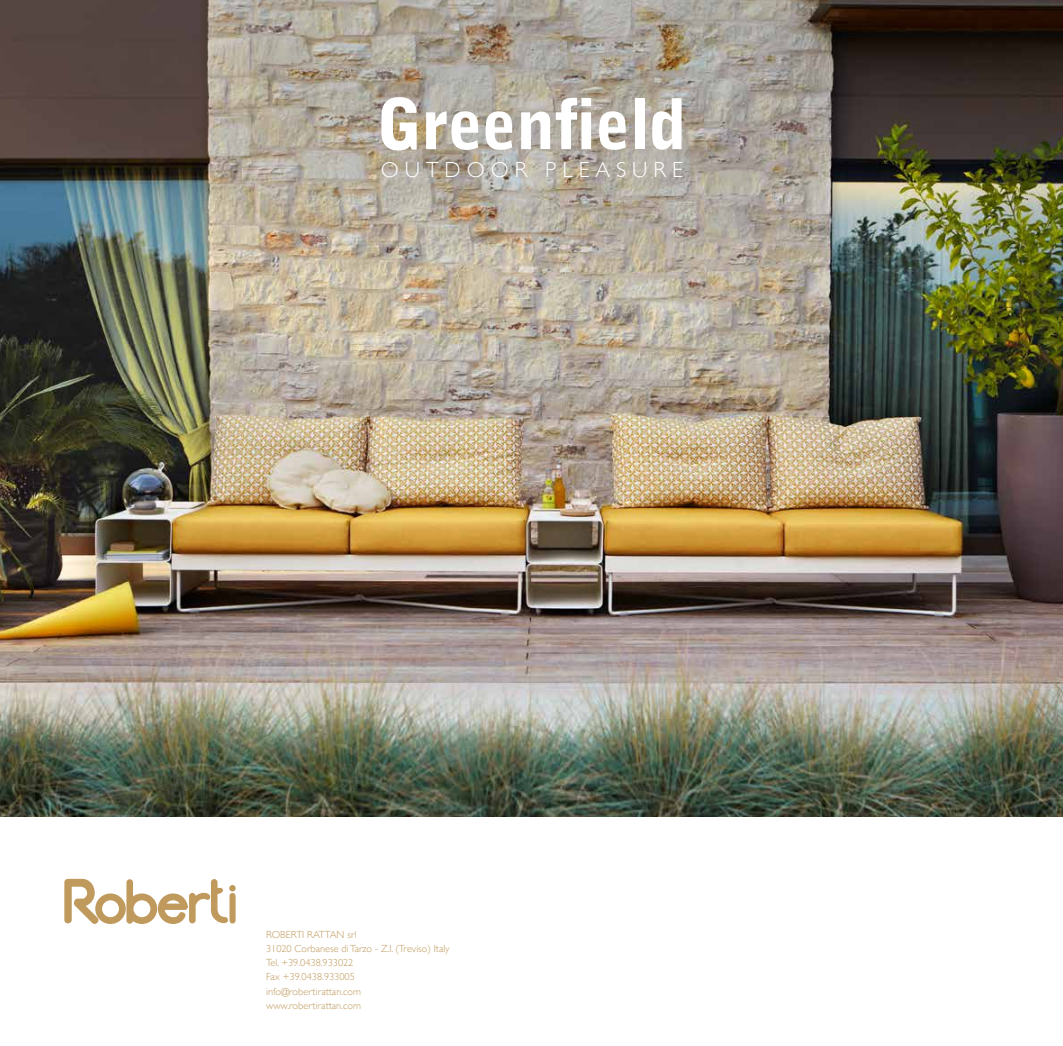
<style>
.page{position:relative;width:1063px;height:1046px;background:#fff}
.page>*{position:absolute;margin:0;border:0;box-sizing:border-box;transform-origin:0 0}
.t1{font:900 69.38px "Bell Gothic Std";letter-spacing:-.01em;color:#fff}
.t2{font:300 21.88px "Gill Sans";letter-spacing:.275em;color:#fff}
.t3{font:300 10.25px/14.1px "Gill Sans";color:#c09a5d}
</style>
<div class="page">
<div style="left:230px;top:892px;width:6px;height:31px;background:#c09a5d;border-radius:3px"></div>
<svg style="left:64px;top:878px;width:166px;height:45px"></svg>
<svg style="left:229px;top:884px;width:7px;height:7px"></svg>
<img style="left:0;top:0;width:1062px;height:816px">
<h1 class="t1" style="left:376px;top:84px;width:312px">Greenfield</h1>
<h2 class="t2" style="left:381px;top:157px;width:303px">OUTDOOR PLEASURE</h2>
<p class="t3" style="left:266px;top:927px;width:185px">ROBERTI RATTAN srl<br>31020 Corbanese di Tarzo - Z.I. (Treviso) Italy<br>Tel. +39.0438.933022<br>Fax +39.0438.933005 info@robertirattan.com www.robertirattan.com</p>
</div>
